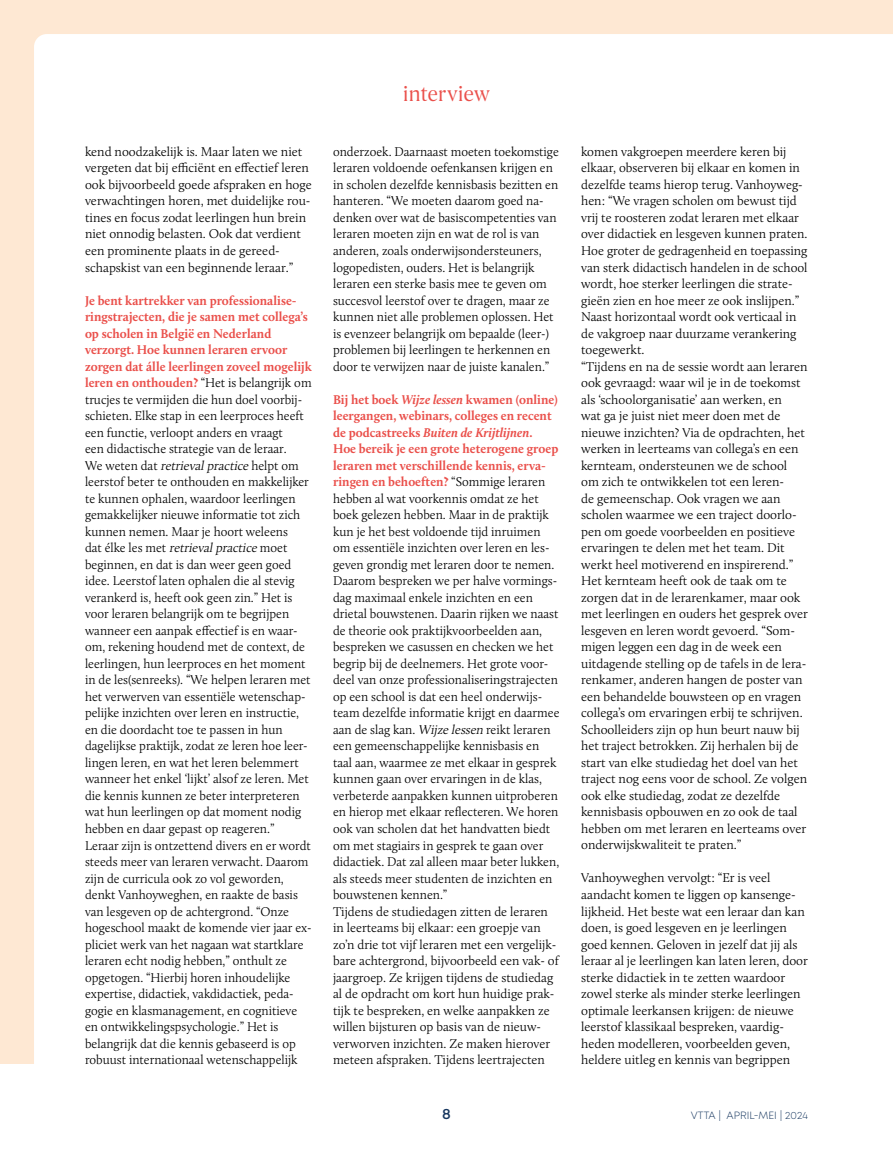
<style>
.page{position:relative;width:893px;height:1149px;background:#fff}
.page>*{position:absolute;margin:0;border:0;box-sizing:border-box;transform-origin:0 0}
.t1{font:21px "Begum";letter-spacing:-.015em;color:#ea504b;scale:.95 1}
.t2{font:600 15px "Mont";color:#17375f}
.t3{font:300 13.2px/16.5px "Calluna";color:#000}
.t4{font:300 10.5px "Mont";color:#17375f}
.s1{font-weight:700;color:#ea504b}
.s2{font-style:italic}
.s3{font-weight:700;font-style:italic;color:#ea504b}
</style>
<div class="page">
<div style="left:0;top:0;width:893px;height:1148px;background:#fee8d3"></div>
<div style="left:0;top:1063px;width:893px;height:85px;background:#fff"></div>
<div style="left:34px;top:34px;width:859px;height:1029px;background:#fff"></div>
<p class="t3" style="left:85px;top:143px;width:228px">kend noodzakelijk is. Maar laten we niet vergeten dat bij efficiënt en effectief leren ook bijvoorbeeld goede afspraken en hoge verwachtingen horen, met duidelijke rou&shy;tines en focus zodat leerlingen hun brein niet onnodig belasten. Ook dat verdient een prominente plaats in de gereed&shy;schapskist van een beginnende leraar.”</p>
<p class="t3" style="left:85px;top:292px;width:228px"><span class="s1">Je bent kartrekker van professionalise&shy;ringstrajecten, die je samen met collega’s op scholen in België en Nederland verzorgt. Hoe kunnen leraren ervoor zorgen dat álle leerlingen zoveel mogelijk leren en onthouden?</span> “Het is belangrijk om trucjes te vermijden die hun doel voorbij&shy;schieten. Elke stap in een leerproces heeft een functie, verloopt anders en vraagt<br>een didactische strategie van de leraar.<br>W e w e t e n d a t <span class="s2">retrievalpractice</span> h e l p t o m leerstof beter te onthouden en makkelijker te kunnen ophalen, waardoor leerlingen gemakkelijker nieuwe informatie tot zich kunnen nemen. Maar je hoort weleens<br>d a t é l ke l e s m e t <span class="s2">retrievalpractice</span> m o e t beginnen, en dat is dan weer geen goed idee. Leerstof laten ophalen die al stevig verankerd is, heeft ook geen zin.” Het is voor leraren belangrijk om te begrijpen wanneer een aanpak effectief is en waar&shy;om, rekening houdend met de context, de leerlingen, hun leerproces en het moment in de les(senreeks). “We helpen leraren met het verwerven van essentiële wetenschap&shy;pelijke inzichten over leren en instructie, en die doordacht toe te passen in hun dagelijkse praktijk, zodat ze leren hoe leer&shy;lingen leren, en wat het leren belemmert wanneer het enkel ‘lijkt’ alsof ze leren. Met die kennis kunnen ze beter interpreteren wat hun leerlingen op dat moment nodig hebben en daar gepast op reageren.”<br>Leraar zijn is ontzettend divers en er wordt steeds meer van leraren verwacht. Daarom zijn de curricula ook zo vol geworden, denkt Vanhoyweghen, en raakte de basis van lesgeven op de achtergrond. “Onze hogeschool maakt de komende vier jaar ex&shy;pliciet werk van het nagaan wat startklare leraren echt nodig hebben,” onthult ze opgetogen. “Hierbij horen inhoudelijke expertise, didactiek, vakdidactiek, peda&shy;gogie en klasmanagement, en cognitieve en ontwikkelingspsychologie.” Het is belangrijk dat die kennis gebaseerd is op robuust internationaal wetenschappelijk</p>
<h1 class="t1" style="left:403px;top:81px;width:93px">interview</h1>
<p class="t3" style="left:333px;top:143px;width:227px">onderzoek. Daarnaast moeten toekomstige leraren voldoende oefenkansen krijgen en in scholen dezelfde kennisbasis bezitten en hanteren. “We moeten daarom goed na&shy;denken over wat de basiscompetenties van leraren moeten zijn en wat de rol is van anderen, zoals onderwijsondersteuners, logopedisten, ouders. Het is belangrijk leraren een sterke basis mee te geven om succesvol leerstof over te dragen, maar ze kunnen niet alle problemen oplossen. Het is evenzeer belangrijk om bepaalde (leer-) problemen bij leerlingen te herkennen en door te verwijzen naar de juiste kanalen.”</p>
<p class="t3" style="left:333px;top:391px;width:228px"><span class="s1">Bij het boek</span> <span class="s3">Wijze lessen</span> <span class="s1">kwamen (online) leergangen, webinars, colleges en recent de podcastreeks</span> <span class="s3">Buiten de Krijtlijnen</span><span class="s1">.<br>Hoe bereik je een grote heterogene groep leraren met verschillende kennis, erva&shy;ringen en behoeften?</span> “Sommige leraren hebben al wat voorkennis omdat ze het boek gelezen hebben. Maar in de praktijk kun je het best voldoende tijd inruimen om essentiële inzichten over leren en les&shy;geven grondig met leraren door te nemen.<br>Daarom bespreken we per halve vormings&shy;dag maximaal enkele inzichten en een drietal bouwstenen. Daarin rijken we naast de theorie ook praktijkvoorbeelden aan, bespreken we casussen en checken we het begrip bij de deelnemers. Het grote voor&shy;deel van onze professionaliseringstrajecten op een school is dat een heel onderwijs&shy;team dezelfde informatie krijgt en daarmee aan de slag kan. <span class="s2">Wijze lessen</span> reikt leraren een gemeenschappelijke kennisbasis en taal aan, waarmee ze met elkaar in gesprek kunnen gaan over ervaringen in de klas, verbeterde aanpakken kunnen uitproberen en hierop met elkaar reflecteren. We horen ook van scholen dat het handvatten biedt om met stagiairs in gesprek te gaan over didactiek. Dat zal alleen maar beter lukken, als steeds meer studenten de inzichten en bouwstenen kennen.”<br>Tijdens de studiedagen zitten de leraren in leerteams bij elkaar: een groepje van zo’n drie tot vijf leraren met een vergelijk&shy;bare achtergrond, bijvoorbeeld een vak- of jaargroep. Ze krijgen tijdens de studiedag al de opdracht om kort hun huidige prak&shy;tijk te bespreken, en welke aanpakken ze willen bijsturen op basis van de nieuw&shy;verworven inzichten. Ze maken hierover meteen afspraken. Tijdens leertrajecten</p>
<p class="t3" style="left:581px;top:143px;width:228px">komen vakgroepen meerdere keren bij elkaar, observeren bij elkaar en komen in dezelfde teams hierop terug. Vanhoyweg&shy;hen: “We vragen scholen om bewust tijd vrij te roosteren zodat leraren met elkaar over didactiek en lesgeven kunnen praten.<br>Hoe groter de gedragenheid en toepassing van sterk didactisch handelen in de school wordt, hoe sterker leerlingen die strate&shy;gieën zien en hoe meer ze ook inslijpen.” Naast horizontaal wordt ook verticaal in de vakgroep naar duurzame verankering toegewerkt.<br>“Tijdens en na de sessie wordt aan leraren ook gevraagd: waar wil je in de toekomst als ‘schoolorganisatie’ aan werken, en<br>wat ga je juist niet meer doen met de nieuwe inzichten? Via de opdrachten, het werken in leerteams van collega’s en een kernteam, ondersteunen we de school om zich te ontwikkelen tot een leren-<br>de gemeenschap. Ook vragen we aan scholen waarmee we een traject doorlo&shy;pen om goede voorbeelden en positieve ervaringen te delen met het team. Dit werkt heel motiverend en inspirerend.” Het kernteam heeft ook de taak om te zorgen dat in de lerarenkamer, maar ook met leerlingen en ouders het gesprek over lesgeven en leren wordt gevoerd. “Som&shy;migen leggen een dag in de week een uitdagende stelling op de tafels in de lera&shy;renkamer, anderen hangen de poster van een behandelde bouwsteen op en vragen collega’s om ervaringen erbij te schrijven.<br>Schoolleiders zijn op hun beurt nauw bij het traject betrokken. Zij herhalen bij de start van elke studiedag het doel van het traject nog eens voor de school. Ze volgen ook elke studiedag, zodat ze dezelfde kennisbasis opbouwen en zo ook de taal hebben om met leraren en leerteams over onderwijskwaliteit te praten.”</p>
<p class="t3" style="left:581px;top:869px;width:228px">Vanhoyweghen vervolgt: “Er is veel aandacht komen te liggen op kansenge&shy;lijkheid. Het beste wat een leraar dan kan doen, is goed lesgeven en je leerlingen goed kennen. Geloven in jezelf dat jij als leraar al je leerlingen kan laten leren, door sterke didactiek in te zetten waardoor zowel sterke als minder sterke leerlingen optimale leerkansen krijgen: de nieuwe leerstof klassikaal bespreken, vaardig&shy;heden modelleren, voorbeelden geven, heldere uitleg en kennis van begrippen</p>
<p class="t2" style="left:442px;top:1103px;width:10px">8</p>
<p class="t4" style="left:691px;top:1108px;width:118px">VTTA | APRIL-MEI | 2024</p>
</div>
